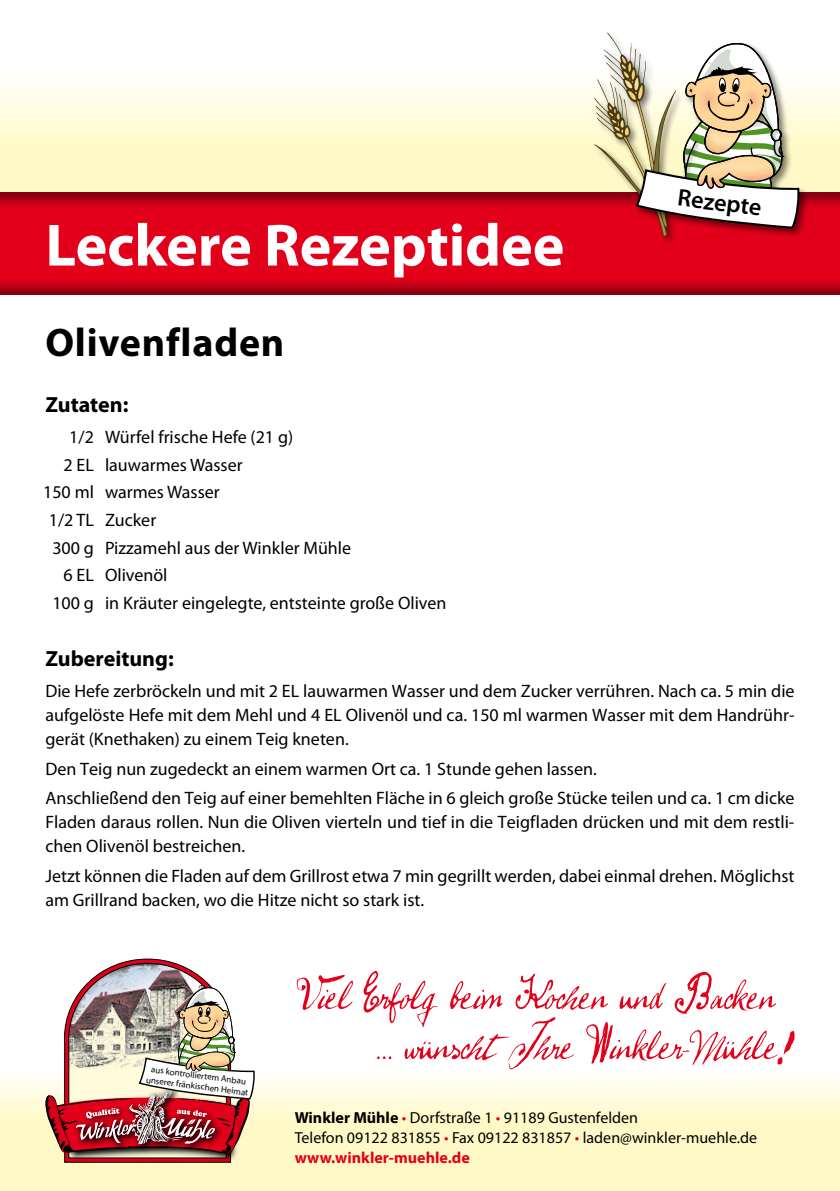
<style>
.page{position:relative;width:840px;height:1191px;background:#fff}
.page>*{position:absolute;margin:0;border:0;box-sizing:border-box;transform-origin:0 0}
.t1{font:700 60px "Myriad Pro";color:#fff}
.t2{font:50px/50px "Pepe";color:#e2001a}
.t3{font:700 40px "Myriad Pro";letter-spacing:.02em;color:#000}
.t4{font:600 24.2px "Myriad Pro";color:#000}
.t5{font:700 22px "Myriad Pro";color:#000}
.t6{font:18px/27.6px "Myriad Pro";color:#000}
.t7{font:16px/20px "Myriad Pro";color:#000}
.t8{font:9px/10.8px "Myriad Pro";color:#000;text-align:center}
.s1{font-weight:700}
.s2{color:#e2001a}
.s3{font-weight:700;color:#e2001a}
</style>
<div class="page">
<svg style="left:0;top:1070px;width:839px;height:121px;background:#fefad1"></svg>
<svg style="left:0;top:83px;width:839px;height:108px;background:#fffad5"></svg>
<div style="left:0;top:191px;width:839px;height:106px;background:#000;opacity:.5"></div>
<img style="left:42px;top:958px;width:212px;height:205px">
<div style="left:592px;top:31px;width:93px;height:215px;background:#000;opacity:.5"></div>
<div style="left:633px;top:41px;width:176px;height:198px;background:#000;opacity:.5"></div>
<svg style="left:594px;top:33px;width:205px;height:204px"></svg>
<h1 class="t1" style="left:45px;top:212px;width:520px">Leckere Rezeptidee</h1>
<h3 class="t3" style="left:45px;top:320px;width:240px">Olivenfladen</h3>
<p class="t5" style="left:45px;top:392px;width:84px">Zutaten:</p>
<p class="t6" style="left:43px;top:423px;width:52px;text-align:right">1/2<br>2 EL<br>150 ml<br>1/2 TL<br>300 g<br>6 EL<br>100 g</p>
<p class="t6" style="left:105px;top:423px;width:343px">Würfel frische Hefe (21 g)<br>lauwarmes Wasser<br>warmes Wasser<br>Zucker<br>Pizzamehl aus der Winkler Mühle<br>Olivenöl<br>in Kräuter eingelegte, entsteinte große Oliven</p>
<p class="t5" style="left:45px;top:646px;width:130px">Zubereitung:</p>
<h3 class="t4" style="left:679px;top:184px;width:86px;rotate:7deg">Rezepte</h3>
<p class="t6" style="left:45px;top:679px;width:750px;line-height:24px;text-align:justify">Die Hefe zerbröckeln und mit 2 EL lauwarmen Wasser und dem Zucker verrühren. Nach ca. 5 min die aufgelöste Hefe mit dem Mehl und 4 EL Olivenöl und ca. 150 ml warmen Wasser mit dem Handrühr&shy;gerät (Knethaken) zu einem Teig kneten.</p>
<p class="t6" style="left:45px;top:754px;width:750px;line-height:29.6px">Den Teig nun zugedeckt an einem warmen Ort ca. 1 Stunde gehen lassen.<br>Anschließend den Teig auf einer bemehlten Fläche in 6 gleich große Stücke teilen und ca. 1 cm dicke</p>
<p class="t6" style="left:45px;top:810px;width:750px;line-height:24px">Fladen daraus rollen. Nun die Oliven vierteln und tief in die Teigfladen drücken und mit dem restli&shy;chen Olivenöl bestreichen.</p>
<p class="t6" style="left:45px;top:864px;width:750px;line-height:24px">Jetzt können die Fladen auf dem Grillrost etwa 7 min gegrillt werden, dabei einmal drehen. Möglichst am Grillrand backen, wo die Hitze nicht so stark ist.</p>
<p class="t8" style="left:148px;top:1063px;width:104px;rotate:7deg">aus kontrolliertem Anbau unserer fränkischen Heimat</p>
<h2 class="t2" style="left:375px;top:967px;width:420px;text-indent:-80px">Viel Erfolg beim Kochen und Backen ... wünscht Ihre Winkler-Mühle!</h2>
<p class="t7" style="left:294px;top:1107px;width:463px"><span class="s1">Winkler Mühle</span> <span class="s2">•</span> Dorfstraße 1 <span class="s2">•</span> 91189 Gustenfelden<br>Telefon 09122 831855 <span class="s2">•</span> Fax 09122 831857 <span class="s2">•</span> laden@winkler-muehle.de <span class="s3">www.winkler-muehle.de</span></p>
</div>
